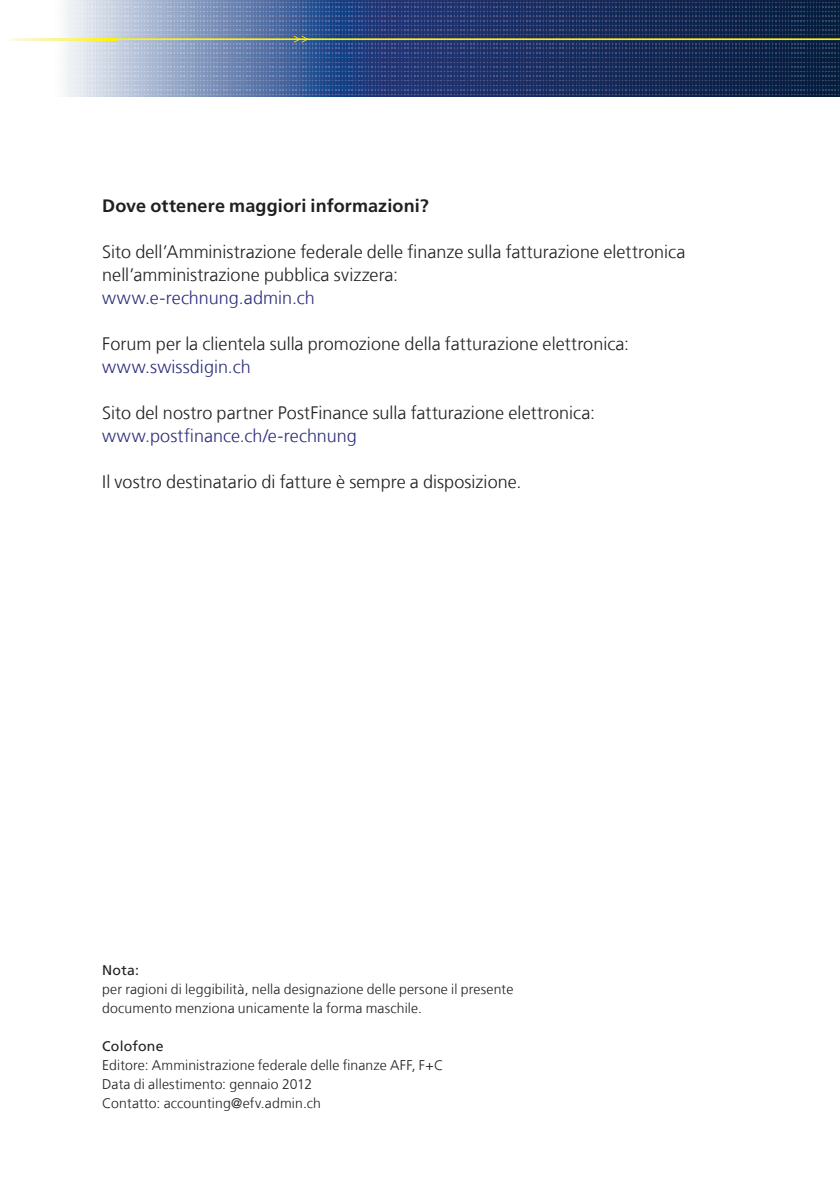
<style>
.page{position:relative;width:840px;height:1191px;background:#fff}
.page>*{position:absolute;margin:0;border:0;box-sizing:border-box;transform-origin:0 0}
.t1{font:300 18px/23px "Frutiger LT Com";letter-spacing:.005em;color:#231f20}
.t2{font:300 18px "Frutiger LT Com";color:#2e2e7c}
.t3{font:700 18px "Frutiger LT Com";letter-spacing:.005em;color:#231f20}
.t4{font:300 14px/19px "Frutiger LT Com";letter-spacing:.01em;color:#231f20}
.t5{font:14px "Frutiger LT Com";letter-spacing:.02em;color:#231f20}
</style>
<div class="page">
<svg style="left:10px;top:0;width:829px;height:96px;background:#50638b"></svg>
<svg style="left:10px;top:38px;width:96px;height:2px"></svg>
<hr style="left:106px;top:38px;width:733px;height:2px;background:#fff10b">
<h2 class="t3" style="left:102px;top:195px;width:328px">Dove ottenere maggiori informazioni?</h2>
<p class="t1" style="left:102px;top:240px;width:584px">Sito dell’Amministrazione federale delle finanze sulla fatturazione elettronica nell’amministrazione pubblica svizzera:</p>
<p class="t2" style="left:102px;top:287px;width:214px">www.e-rechnung.admin.ch</p>
<p class="t1" style="left:102px;top:332px;width:528px">Forum per la clientela sulla promozione della fatturazione elettronica:</p>
<p class="t2" style="left:102px;top:356px;width:150px">www.swissdigin.ch</p>
<p class="t1" style="left:102px;top:401px;width:494px">Sito del nostro partner PostFinance sulla fatturazione elettronica:</p>
<p class="t2" style="left:102px;top:425px;width:256px">www.postfinance.ch/e-rechnung</p>
<p class="t1" style="left:102px;top:470px;width:420px">Il vostro destinatario di fatture è sempre a disposizione.</p>
<h2 class="t5" style="left:102px;top:961px;width:38px">Nota:</h2>
<p class="t4" style="left:102px;top:979px;width:412px">per ragioni di leggibilità, nella designazione delle persone il presente documento menziona unicamente la forma maschile.</p>
<h2 class="t5" style="left:102px;top:1037px;width:63px">Colofone</h2>
<p class="t4" style="left:102px;top:1055px;width:342px">Editore: Amministrazione federale delle finanze AFF, F+C<br>Data di allestimento: gennaio 2012<br>Contatto: accounting@efv.admin.ch</p>
</div>
